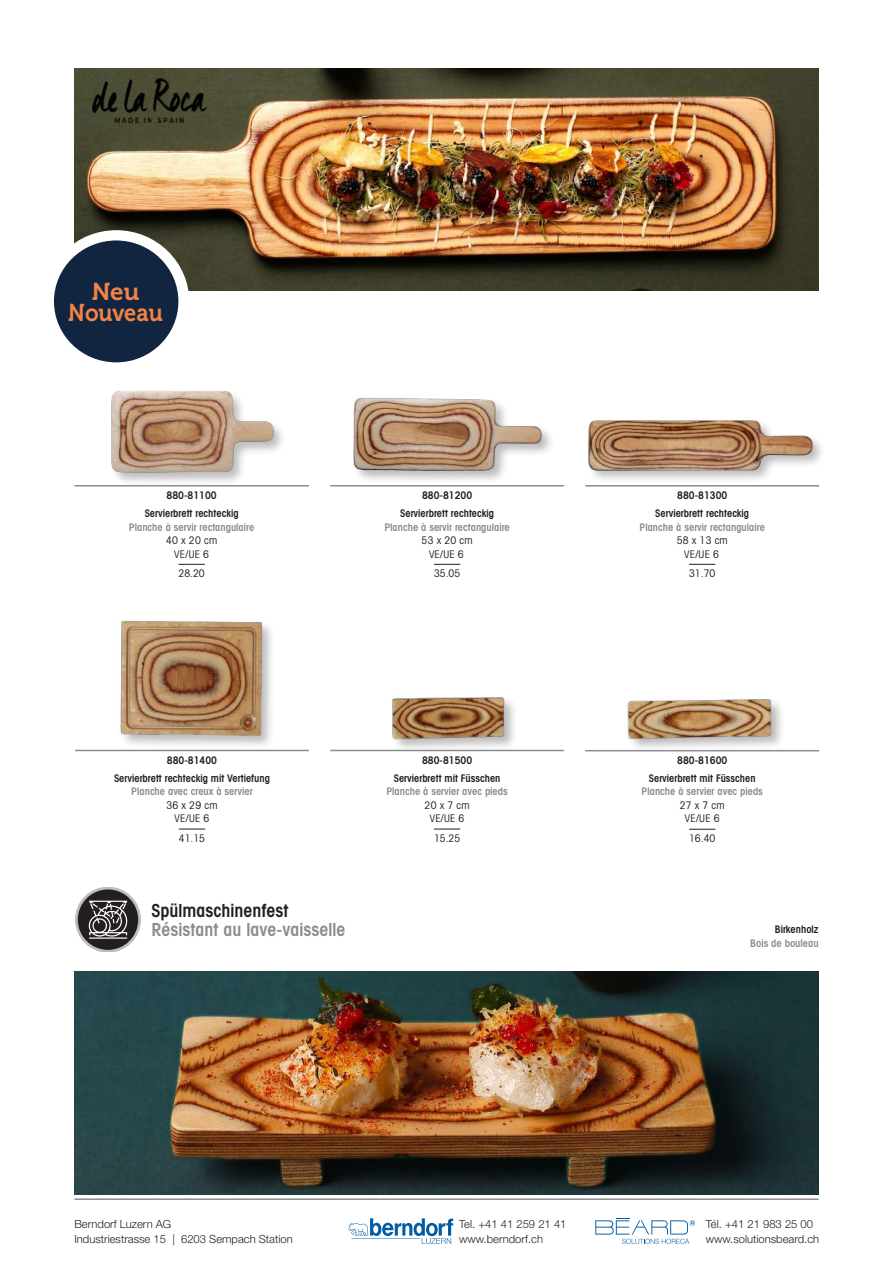
<style>
.page{position:relative;width:893px;height:1263px;background:#fff}
.page>*{position:absolute;margin:0;border:0;box-sizing:border-box;transform-origin:0 0}
.t1{font:24.3px/21.9px "Museo 700";color:#f58345;text-align:center}
.t2{font:600 condensed 18px "Avant Garde";color:#8a8c8f}
.t3{font:600 condensed 18px "Avant Garde";color:#231f20}
.t4{font:300 11.25px/15px "Helvetica Neue LT Pro";color:#231f20}
.t5{font:600 condensed 10.5px/17.7px "Avant Garde";color:#231f20;text-align:center}
.t6{font:600 condensed 10.5px "Avant Garde";color:#8a8c8f}
.t7{font:condensed 10.5px/13.5px "Avant Garde";letter-spacing:.03em;color:#231f20;text-align:center}
</style>
<div class="page">
<hr style="left:74px;top:1198px;width:745px;height:2px;background:#8a8c8f">
<svg style="left:595px;top:1218px;width:100px;height:26px"></svg>
<svg style="left:349px;top:1218px;width:104px;height:26px"></svg>
<img style="left:585px;top:699px;width:234px;height:53px">
<hr style="left:585px;top:750px;width:234px;height:1px;background:#8a8c8f">
<svg style="left:689px;top:829px;width:26px;height:1px"></svg>
<img style="left:74px;top:972px;width:745px;height:222px">
<img style="left:74px;top:390px;width:235px;height:97px">
<hr style="left:74px;top:485px;width:235px;height:1px;background:#8a8c8f">
<svg style="left:179px;top:564px;width:26px;height:1px"></svg>
<img style="left:338px;top:397px;width:226px;height:90px">
<hr style="left:330px;top:485px;width:234px;height:1px;background:#8a8c8f">
<svg style="left:434px;top:564px;width:26px;height:1px"></svg>
<img style="left:585px;top:420px;width:234px;height:67px">
<hr style="left:585px;top:485px;width:234px;height:1px;background:#8a8c8f">
<svg style="left:689px;top:564px;width:26px;height:1px"></svg>
<img style="left:95px;top:620px;width:214px;height:132px">
<hr style="left:75px;top:750px;width:234px;height:1px;background:#8a8c8f">
<svg style="left:179px;top:829px;width:26px;height:1px"></svg>
<img style="left:330px;top:697px;width:234px;height:55px">
<hr style="left:330px;top:750px;width:234px;height:1px;background:#8a8c8f">
<svg style="left:434px;top:829px;width:26px;height:1px"></svg>
<img style="left:74px;top:68px;width:744px;height:223px">
<svg style="left:75px;top:888px;width:66px;height:63px"></svg>
<div style="left:43px;top:230px;width:146px;height:143px;background:#fff;border-radius:50%"></div>
<div style="left:54px;top:240px;width:124px;height:122px;background:#112541;border-radius:50%"></div>
<img style="left:92px;top:79px;width:114px;height:44px">
<h1 class="t1" style="left:68px;top:281px;width:96px">Neu<br>Nouveau</h1>
<p class="t5" style="left:145px;top:486px;width:95px">880-81100<br>Servierbrett rechteckig</p>
<p class="t6" style="left:129px;top:520px;width:127px">Planche à servir rectangulaire</p>
<p class="t7" style="left:166px;top:533px;width:53px">40 x 20 cm<br>VE/UE 6</p>
<p class="t7" style="left:179px;top:566px;width:28px">28.20</p>
<p class="t5" style="left:400px;top:486px;width:95px">880-81200<br>Servierbrett rechteckig</p>
<p class="t6" style="left:384px;top:520px;width:127px">Planche à servir rectangulaire</p>
<p class="t7" style="left:422px;top:533px;width:53px">53 x 20 cm<br>VE/UE 6</p>
<p class="t7" style="left:434px;top:566px;width:28px">35.05</p>
<p class="t5" style="left:114px;top:751px;width:157px">880-81400<br>Servierbrett rechteckig mit Vertiefung</p>
<p class="t6" style="left:131px;top:785px;width:123px">Planche avec creux à servier</p>
<p class="t7" style="left:166px;top:798px;width:53px">36 x 29 cm<br>VE/UE 6</p>
<p class="t7" style="left:179px;top:831px;width:28px">41.15</p>
<h2 class="t3" style="left:152px;top:899px;width:138px">Spülmaschinenfest</h2>
<h2 class="t2" style="left:152px;top:919px;width:195px">Résistant au lave-vaisselle</h2>
<p class="t5" style="left:394px;top:751px;width:108px">880-81500<br>Servierbrett mit Füsschen</p>
<p class="t6" style="left:386px;top:785px;width:123px">Planche à servier avec pieds</p>
<p class="t7" style="left:425px;top:798px;width:46px">20 x 7 cm<br>VE/UE 6</p>
<p class="t7" style="left:434px;top:831px;width:28px">15.25</p>
<p class="t5" style="left:655px;top:486px;width:95px">880-81300<br>Servierbrett rechteckig</p>
<p class="t6" style="left:640px;top:520px;width:127px">Planche à servir rectangulaire</p>
<p class="t7" style="left:677px;top:533px;width:53px">58 x 13 cm<br>VE/UE 6</p>
<p class="t7" style="left:689px;top:566px;width:28px">31.70</p>
<p class="t5" style="left:649px;top:751px;width:108px">880-81600<br>Servierbrett mit Füsschen</p>
<p class="t6" style="left:642px;top:785px;width:123px">Planche à servier avec pieds</p>
<p class="t7" style="left:680px;top:798px;width:46px">27 x 7 cm<br>VE/UE 6</p>
<p class="t7" style="left:689px;top:831px;width:28px">16.40</p>
<p class="t5" style="left:775px;top:921px;width:45px">Birkenholz</p>
<p class="t6" style="left:750px;top:937px;width:70px">Bois de bouleau</p>
<p class="t4" style="left:74px;top:1216px;width:220px">Berndorf Luzern AG<br>Industriestrasse 15 | 6203 Sempach Station</p>
<p class="t4" style="left:459px;top:1216px;width:109px">Tel. +41 41 259 21 41 www.berndorf.ch</p>
<p class="t4" style="left:706px;top:1216px;width:115px">Tél. +41 21 983 25 00 www.solutionsbeard.ch</p>
</div>
